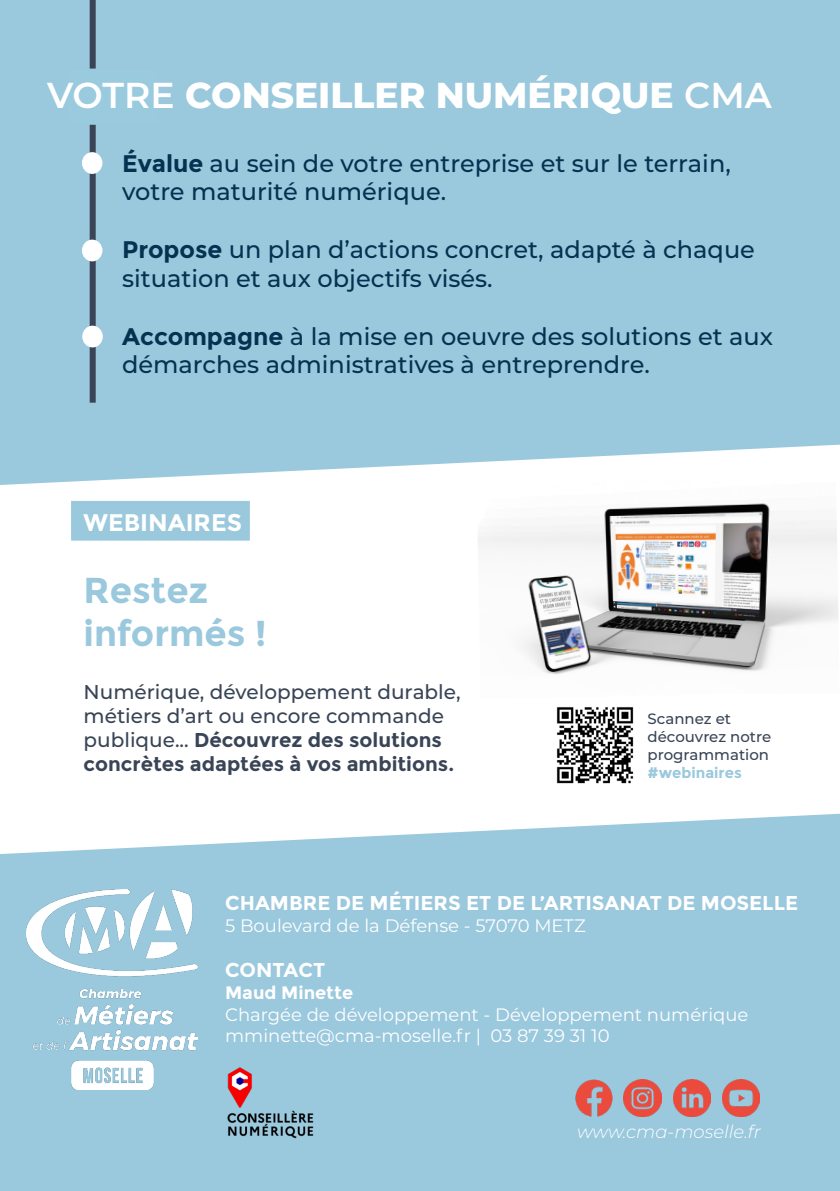
<style>
.page{position:relative;width:840px;height:1191px;background:#fff}
.page>*{position:absolute;margin:0;border:0;box-sizing:border-box;transform-origin:0 0}
.t1{font:800 36px "Montserrat";color:#fff}
.t2{font:700 36px "Montserrat";color:#9ac8dd}
.t3{font:500 24px/28.8px "Montserrat";color:#033351}
.t4{font:700 24px "Montserrat";color:#fff}
.t5{font:500 20px/24px "Montserrat";color:#394456}
.t6{font:700 20px "Montserrat";color:#fff}
.t7{font:18px "Montserrat";color:#fff}
.t8{font:italic 100 18px "Montserrat";color:#fff}
.t9{font:700 18px "Montserrat";color:#fff}
.t10{font:500 15px/18px "Montserrat";color:#394456}
.s1{font-weight:600}
.s2{font-weight:700}
.s3{font-weight:700;color:#9ac8dd}
</style>
<div class="page">
<div style="left:0;top:0;width:839px;height:1191px;background:#9ac8dd"></div>
<svg style="left:0;top:445px;width:839px;height:409px;background:#f1f7fa"></svg>
<div style="left:71px;top:501px;width:179px;height:39px;background:#9ac8dd"></div>
<img style="left:476px;top:476px;width:363px;height:223px">
<img style="left:554px;top:706px;width:81px;height:78px">
<img style="left:26px;top:889px;width:172px;height:200px">
<img style="left:575px;top:1079px;width:37px;height:37px">
<img style="left:623px;top:1079px;width:38px;height:37px">
<img style="left:673px;top:1079px;width:37px;height:37px">
<img style="left:722px;top:1079px;width:37px;height:37px">
<div style="left:90px;top:0;width:6px;height:403px;background:#394456"></div>
<div style="left:67px;top:69px;width:91px;height:56px;background:#99cade"></div>
<div style="left:83px;top:153px;width:18px;height:20px;background:#fff;border-radius:50%"></div>
<div style="left:82px;top:152px;width:20px;height:22px;border:2px solid #fff;border-radius:50%"></div>
<div style="left:83px;top:241px;width:18px;height:19px;background:#fff;border-radius:50%"></div>
<div style="left:82px;top:240px;width:20px;height:21px;border:2px solid #fff;border-radius:50%"></div>
<div style="left:83px;top:327px;width:19px;height:19px;background:#fff;border-radius:50%"></div>
<div style="left:82px;top:326px;width:21px;height:21px;border:2px solid #fff;border-radius:50%"></div>
<img style="left:227px;top:1067px;width:87px;height:72px">
<p class="t1" style="left:47px;top:69px;width:726px"><span class="s1">VOTRE</span> CONSEILLER NUMÉRIQUE <span class="s1">CMA</span></p>
<p class="t3" style="left:122px;top:148px;width:610px"><span class="s2">Évalue</span> au sein de votre entreprise et sur le terrain, votre maturité numérique.</p>
<p class="t3" style="left:122px;top:234px;width:634px"><span class="s2">Propose</span> un plan d’actions concret, adapté à chaque situation et aux objectifs visés.</p>
<p class="t3" style="left:122px;top:321px;width:652px"><span class="s2">Accompagne</span> à la mise en oeuvre des solutions et aux démarches administratives à entreprendre.</p>
<p class="t4" style="left:83px;top:508px;width:160px">WEBINAIRES</p>
<p class="t2" style="left:83px;top:569px;width:126px">Restez</p>
<p class="t2" style="left:83px;top:612px;width:184px">informés !</p>
<p class="t5" style="left:83px;top:679px;width:378px">Numérique, développement durable, métiers d’art ou encore commande publique... <span class="s2">Découvrez des solutions concrètes adaptées à vos ambitions.</span></p>
<p class="t10" style="left:647px;top:709px;width:125px">Scannez et découvrez notre programmation <span class="s3">#webinaires</span></p>
<p class="t6" style="left:225px;top:891px;width:574px">CHAMBRE DE MÉTIERS ET DE L’ARTISANAT DE MOSELLE</p>
<p class="t7" style="left:225px;top:913px;width:362px">5 Boulevard de la Défense - 57070 METZ</p>
<p class="t6" style="left:225px;top:958px;width:102px">CONTACT</p>
<p class="t9" style="left:225px;top:982px;width:130px">Maud Minette</p>
<p class="t7" style="left:225px;top:1001px;width:524px">Chargée de développement - Développement numérique</p>
<p class="t7" style="left:225px;top:1023px;width:386px">mminette@cma-moselle.fr | 03 87 39 31 10</p>
<p class="t8" style="left:577px;top:1119px;width:185px">www.cma-moselle.fr</p>
</div>
